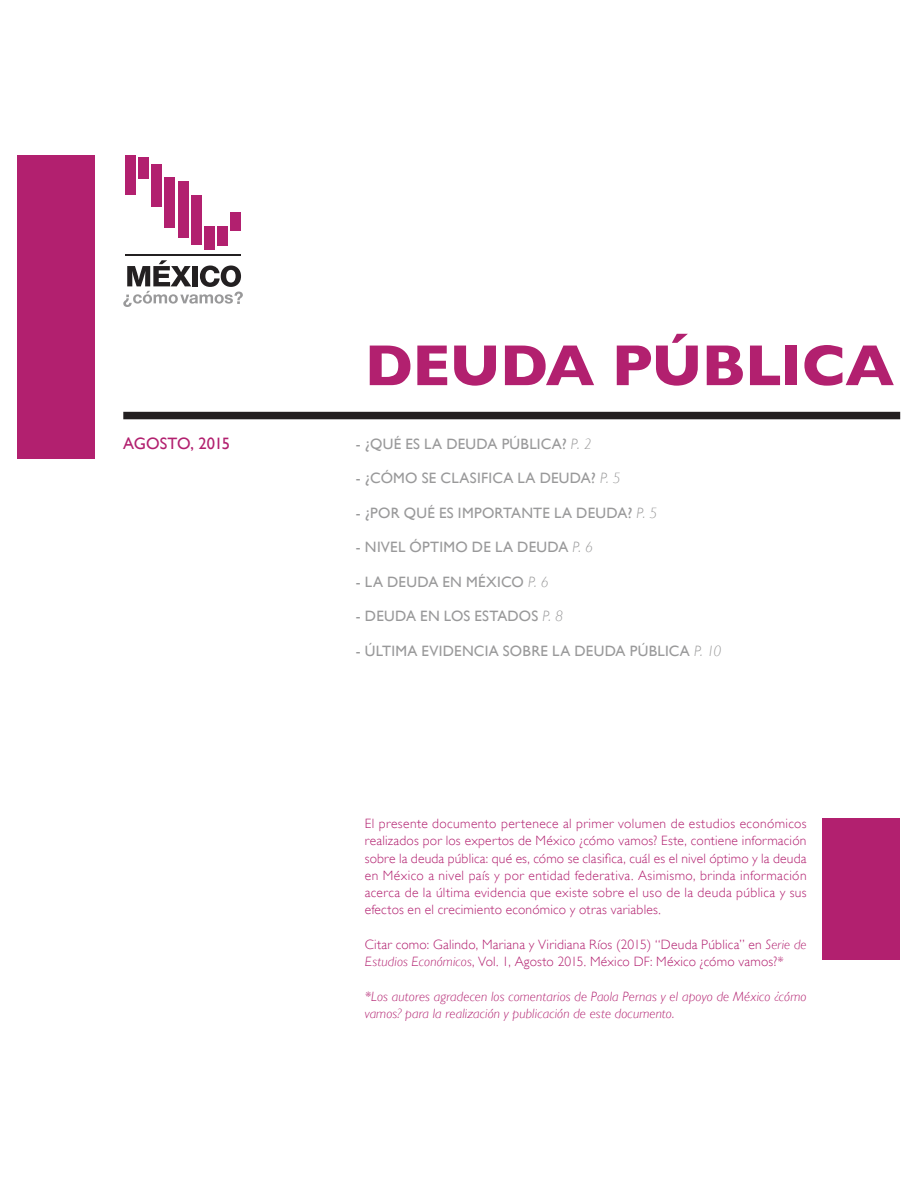
<style>
.page{position:relative;width:918px;height:1188px;background:#fff}
.page>*{position:absolute;margin:0;border:0;box-sizing:border-box;transform-origin:0 0}
.HEAD{font:700 58.5px "Gill Sans";letter-spacing:-.01em;color:#b2206f}
.título{font:16.5px "Gill Sans";letter-spacing:-.01em;color:#b2206f}
.t1{font:15px "Gill Sans";letter-spacing:.015em;color:#99999a}
.texto{font:300 13.5px/17.2px "Gill Sans";letter-spacing:.015em;color:#b2206f;text-align:justify}
.texto-2{font:italic 300 13.5px/17.2px "Gill Sans";letter-spacing:.01em;color:#b2206f}
.s1{font-weight:300;font-style:italic}
.s2{font-style:italic}
</style>
<div class="page">
<div style="left:123px;top:412px;width:777px;height:7px;background:#231f20"></div>
<div style="left:17px;top:156px;width:77px;height:303px;background:#b2206f"></div>
<div style="left:823px;top:818px;width:77px;height:141px;background:#b2206f"></div>
<svg style="left:123px;top:260px;width:120px;height:47px"></svg>
<div style="left:126px;top:156px;width:10px;height:39px;background:#b2206f"></div>
<div style="left:139px;top:157px;width:10px;height:22px;background:#b2206f"></div>
<div style="left:152px;top:164px;width:10px;height:43px;background:#b2206f"></div>
<div style="left:165px;top:177px;width:10px;height:51px;background:#b2206f"></div>
<div style="left:178px;top:181px;width:10px;height:57px;background:#b2206f"></div>
<div style="left:191px;top:195px;width:10px;height:49px;background:#b2206f"></div>
<div style="left:204px;top:226px;width:10px;height:23px;background:#b2206f"></div>
<div style="left:217px;top:226px;width:10px;height:19px;background:#b2206f"></div>
<div style="left:230px;top:213px;width:11px;height:18px;background:#b2206f"></div>
<hr style="left:125px;top:254px;width:116px;height:1px;background:#232021">
<p class="título" style="left:123px;top:433px;width:108px">AGOSTO, 2015</p>
<p class="HEAD" style="left:365px;top:331px;width:531px">DEUDA PÚBLICA</p>
<p class="t1" style="left:356px;top:435px;width:237px">- ¿QUÉ ES LA DEUDA PÚBLICA? <span class="s1">P. 2</span></p>
<p class="t1" style="left:356px;top:469px;width:266px">- ¿CÓMO SE CLASIFICA LA DEUDA? <span class="s1">P. 5</span></p>
<p class="t1" style="left:356px;top:504px;width:303px">- ¿POR QUÉ ES IMPORTANTE LA DEUDA? <span class="s1">P. 5</span></p>
<p class="t1" style="left:356px;top:538px;width:239px">- NIVEL ÓPTIMO DE LA DEUDA <span class="s1">P. 6</span></p>
<p class="t1" style="left:356px;top:573px;width:194px">- LA DEUDA EN MÉXICO <span class="s1">P. 6</span></p>
<p class="t1" style="left:356px;top:607px;width:209px">- DEUDA EN LOS ESTADOS <span class="s1">P. 8</span></p>
<p class="t1" style="left:356px;top:642px;width:367px">- ÚLTIMA EVIDENCIA SOBRE LA DEUDA PÚBLICA <span class="s1">P. 10</span></p>
<p class="texto" style="left:365px;top:815px;width:443px">El presente documento pertenece al primer volumen de estudios económicos realizados por los expertos de México ¿cómo vamos? Este, contiene información sobre la deuda pública: qué es, cómo se clasifica, cuál es el nivel óptimo y la deuda en México a nivel país y por entidad federativa. Asimismo, brinda información acerca de la última evidencia que existe sobre el uso de la deuda pública y sus efectos en el crecimiento económico y otras variables.</p>
<p class="texto" style="left:365px;top:936px;width:443px">Citar como: Galindo, Mariana y Viridiana Ríos (2015) “Deuda Pública” en <span class="s2">Serie de<br>Estudios Económicos</span>, Vol. 1, Agosto 2015. México DF: México ¿cómo vamos?*</p>
<p class="texto-2" style="left:365px;top:987px;width:443px">*Los autores agradecen los comentarios de Paola Pernas y el apoyo de México ¿cómo vamos? para la realización y publicación de este documento.</p>
</div>
